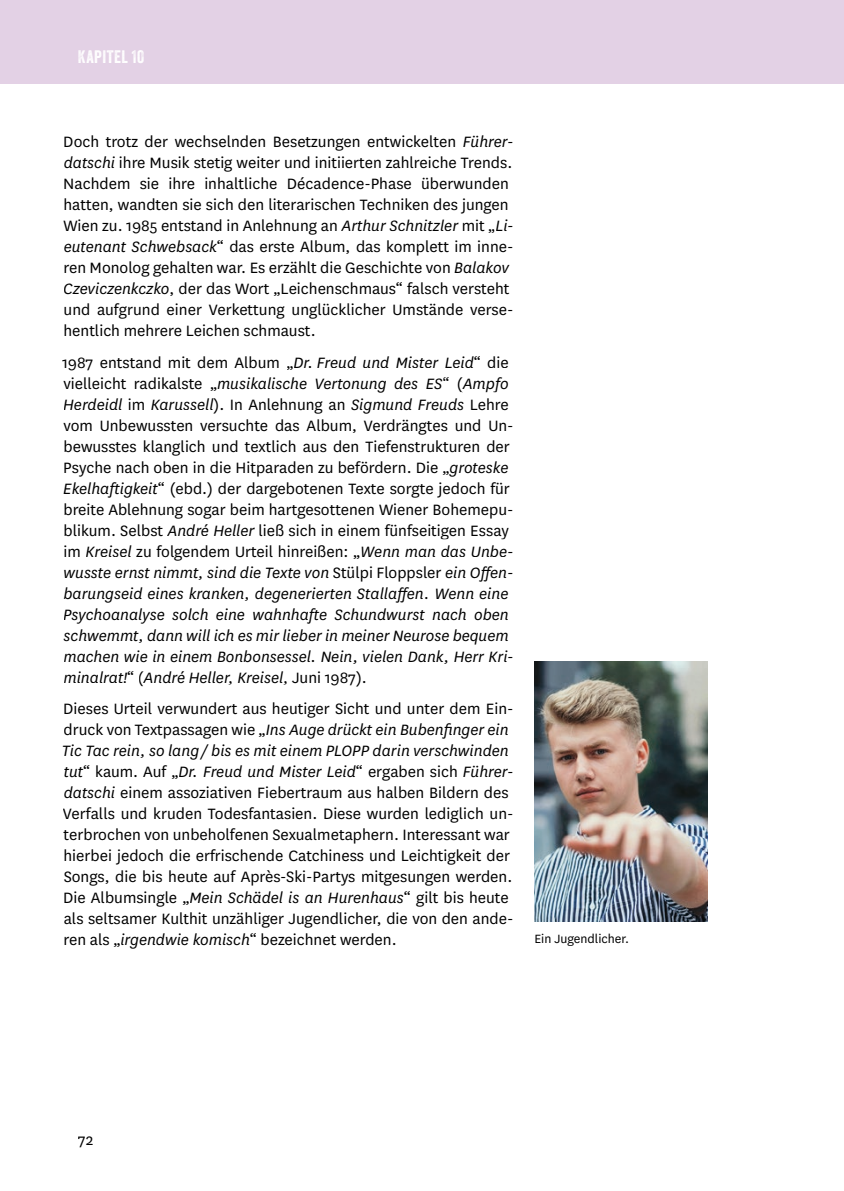
<style>
.page{position:relative;width:844px;height:1191px;background:#fff}
.page>*{position:absolute;margin:0;border:0;box-sizing:border-box;transform-origin:0 0}
.t1{font:17.5px/21px "National";color:#000}
.t2{font:17.5px "Veneer Two";letter-spacing:.03em;color:#fff}
.t3{font:14px "National";color:#000}
.s1{font-style:italic}
</style>
<div class="page">
<div style="left:0;top:0;width:843px;height:84px;background:#e3d1e5"></div>
<img style="left:534px;top:661px;width:173px;height:261px">
<p class="t2" style="left:78px;top:50px;width:68px">Kapitel 10</p>
<p class="t1" style="left:63px;top:130px;width:452px">Doch trotz der wechselnden Besetzungen entwickelten <span class="s1">Führer&shy;datschi</span> ihre Musik stetig weiter und initiierten zahlreiche Trends.<br>Nachdem sie ihre inhaltliche Décadence-Phase überwunden hatten, wandten sie sich den literarischen Techniken des jungen Wien zu. 1985 entstand in Anlehnung an <span class="s1">Arthur Schnitzler</span> mit „<span class="s1">Li&shy;eutenant Schwebsack</span>“ das erste Album, das komplett im inne&shy;ren Monolog gehalten war. Es erzählt die Geschichte von <span class="s1">Balakov Czeviczenkczko</span>, der das Wort „Leichenschmaus“ falsch versteht und aufgrund einer Verkettung unglücklicher Umstände verse&shy;hentlich mehrere Leichen schmaust.</p>
<p class="t1" style="left:62px;top:351px;width:453px">1987 entstand mit dem Album „<span class="s1">Dr. Freud und Mister Leid</span>“ die vielleicht radikalste „<span class="s1">musikalische Vertonung des ES</span>“ (<span class="s1">Ampfo Herdeidl</span> im <span class="s1">Karussell</span>). In Anlehnung an <span class="s1">Sigmund Freuds</span> Lehre vom Unbewussten versuchte das Album, Verdrängtes und Un&shy;bewusstes klanglich und textlich aus den Tiefenstrukturen der Psyche nach oben in die Hitparaden zu befördern. Die „<span class="s1">groteske Ekelhaftigkeit</span>“ (ebd.) der dargebotenen Texte sorgte jedoch für breite Ablehnung sogar beim hartgesottenen Wiener Bohemepu&shy;blikum. Selbst <span class="s1">André Heller</span> ließ sich in einem fünfseitigen Essay im <span class="s1">Kreisel</span> zu folgendem Urteil hinreißen: „<span class="s1">Wenn man das Unbe&shy;wusste ernst nimmt, sind die Texte von</span> Stülpi Floppsler <span class="s1">ein Offen&shy;barungseid eines kranken, degenerierten Stallaffen. Wenn eine Psychoanalyse solch eine wahnhafte Schundwurst nach oben schwemmt, dann will ich es mir lieber in meiner Neurose bequem machen wie in einem Bonbonsessel. Nein, vielen Dank, Herr Kri&shy;minalrat!</span>“ (<span class="s1">André Heller, Kreisel,</span> Juni 1987).</p>
<p class="t1" style="left:62px;top:697px;width:453px">Dieses Urteil verwundert aus heutiger Sicht und unter dem Ein&shy;druck von Textpassagen wie „<span class="s1">Ins Auge drückt ein Bubenfinger ein Tic Tac rein, so lang / bis es mit einem PLOPP darin verschwinden tut</span>“ kaum. Auf „<span class="s1">Dr. Freud und Mister Leid</span>“ ergaben sich <span class="s1">Führer&shy;datschi</span> einem assoziativen Fiebertraum aus halben Bildern des Verfalls und kruden Todesfantasien. Diese wurden lediglich un&shy;terbrochen von unbeholfenen Sexualmetaphern. Interessant war hierbei jedoch die erfrischende Catchiness und Leichtigkeit der Songs, die bis heute auf Après-Ski-Partys mitgesungen werden.<br>Die Albumsingle „<span class="s1">Mein Schädel is an Hurenhaus</span>“ gilt bis heute als seltsamer Kulthit unzähliger Jugendlicher, die von den ande&shy;ren als „<span class="s1">irgendwie komisch</span>“ bezeichnet werden.</p>
<p class="t3" style="left:534px;top:929px;width:96px">Ein Jugendlicher.</p>
<p class="t1" style="left:78px;top:1128px;width:17px">72</p>
</div>
